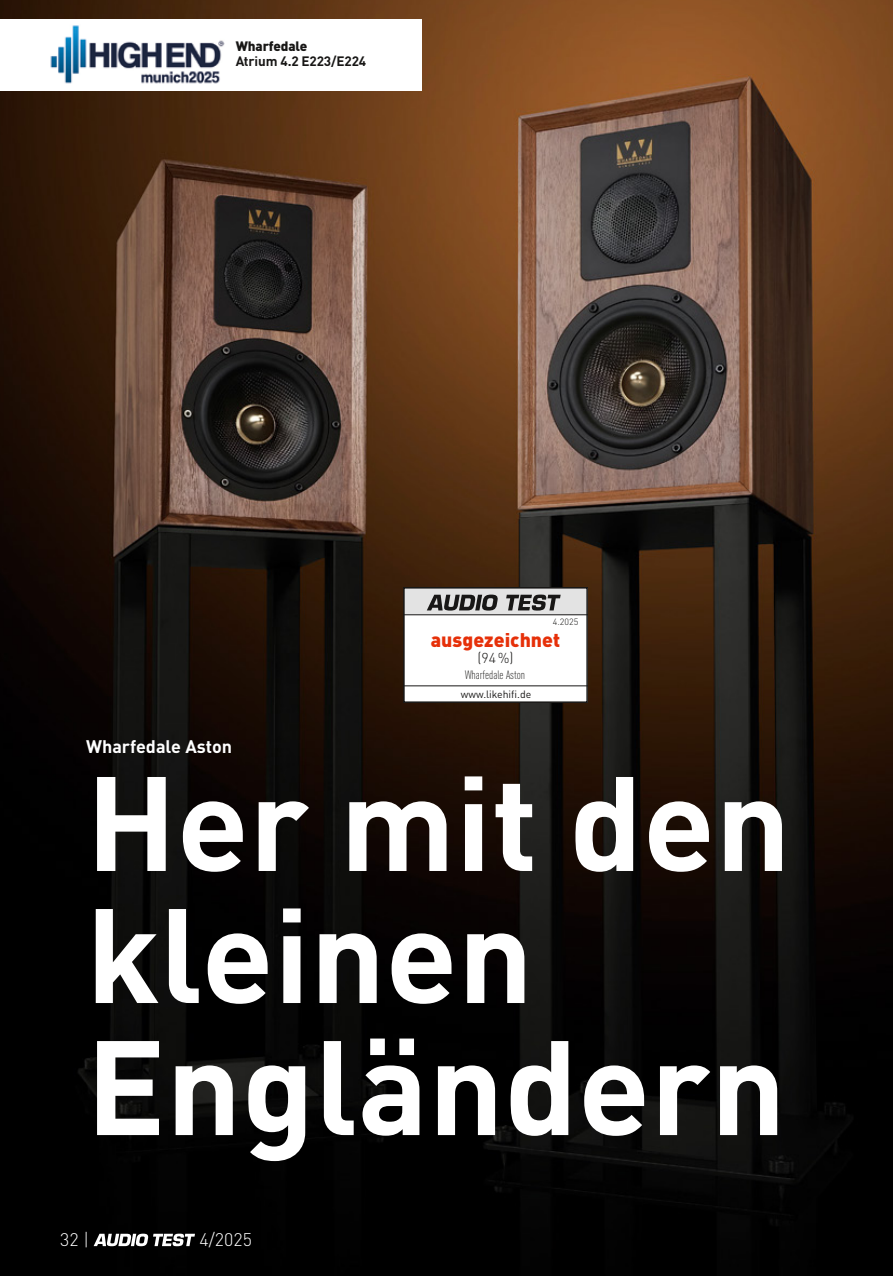
<style>
.page{position:relative;width:893px;height:1276px;background:#fff}
.page>*{position:absolute;margin:0;border:0;box-sizing:border-box;transform-origin:0 0}
.t1{font:700 132px/132px "DINOT";color:#fff}
.t2{font:900 19.5px "DINOT";color:#e63009}
.t3{font:700 18px "DINOT";color:#fff}
.t4{font:300 18px "DINOT";color:#fff}
.t5{font:300 14.25px "DINOT";color:#181716}
.t6{font:700 13.5px "DINOT";letter-spacing:-.01em;color:#181716}
.t7{font:900 13.5px "DINOT";letter-spacing:-.01em;color:#181716}
.t8{font:300 condensed 12px "DINOT";color:#181716}
.t9{font:10.5px "DINOT";color:#181716}
.t10{font:300 9px "DINOT";color:#181716}
</style>
<div class="page">
<img style="left:0;top:0;width:893px;height:1276px">
<div style="left:404px;top:588px;width:183px;height:114px;background:#fff"></div>
<svg style="left:406px;top:685px;width:179px;height:2px"></svg>
<div style="left:403px;top:587px;width:185px;height:116px;border:2px solid #181716"></div>
<svg style="left:404px;top:588px;width:183px;height:27px;background:#a8a7a7"></svg>
<svg style="left:94px;top:1233px;width:101px;height:13px"></svg>
<div style="left:0;top:19px;width:422px;height:72px;background:#fff"></div>
<img style="left:50px;top:25px;width:175px;height:59px">
<p class="t7" style="left:236px;top:36px;width:73px">Wharfedale</p>
<p class="t6" style="left:236px;top:51px;width:132px">Atrium 4.2 E223/E224</p>
<p class="t3" style="left:86px;top:732px;width:148px">Wharfedale Aston</p>
<p class="t10" style="left:553px;top:615px;width:27px">4.2025</p>
<p class="t2" style="left:431px;top:624px;width:131px">ausgezeichnet</p>
<p class="t5" style="left:477px;top:647px;width:38px">(94 %)</p>
<p class="t8" style="left:465px;top:667px;width:62px">Wharfedale Aston</p>
<p class="t9" style="left:461px;top:686px;width:72px">www.likehifi.de</p>
<p class="t1" style="left:86px;top:745px;width:706px">Her mit den kleinen<br>Engländern</p>
<p class="t4" style="left:60px;top:1226px;width:30px">32 |</p>
<p class="t4" style="left:200px;top:1226px;width:54px">4/2025</p>
</div>
